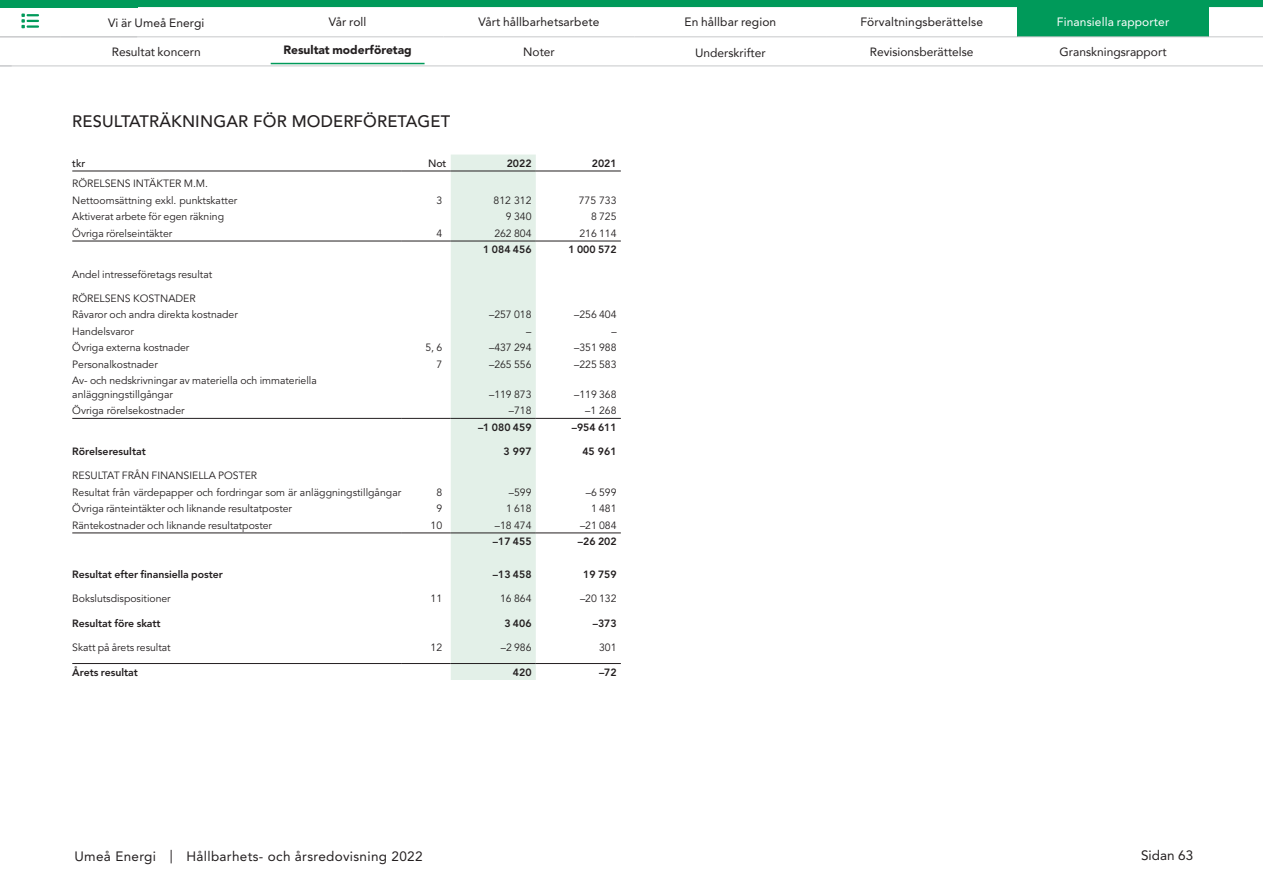
<style>
.page{position:relative;width:1263px;height:893px;background:#fff}
.page>*{position:absolute;margin:0;border:0;box-sizing:border-box;transform-origin:0 0}
.RÄK_rubriker{font:500 16.5px "Avenir LT Std";letter-spacing:.01em;color:#231f20}
.t1{font:13.5px "Avenir LT Std";letter-spacing:.025em;color:#231f20}
.t2{font:12px "Avenir LT Std";letter-spacing:.01em;color:#231f20}
.Innehåll{font:12px "Avenir";color:#231f20}
.t3{font:12px "Avenir LT Std";letter-spacing:.01em;color:#fff}
.Innehåll-2{font:900 12px "Avenir LT Std";color:#231f20}
.BV_RÄK_bröd{font:10.5px/13.5px "Avenir LT Std";letter-spacing:-.005em;color:#231f20}
.BV_RÄK_bröd_bold{font:10.5px "Avenir LT Std";color:#231f20}
.BV_RÄK_bröd-2{font:800 10.5px "Avenir LT Std";letter-spacing:-.005em;color:#231f20}
.BV_RÄK_bröd_bold-2{font:800 10.5px "Avenir LT Std";color:#231f20}
.BV_RÄK_bröd-3{font:500 10.5px "Avenir LT Std";letter-spacing:-.005em;color:#231f20}
</style>
<div class="page">
<hr style="left:0;top:66px;width:1263px;height:1px;background:#c7c8ca">
<svg style="left:21px;top:14px;width:18px;height:14px"></svg>
<div style="left:451px;top:155px;width:85px;height:525px;background:#e3f0e8"></div>
<hr style="left:72px;top:241px;width:330px;height:1px;background:#231f20">
<hr style="left:451px;top:241px;width:85px;height:1px;background:#231f20">
<hr style="left:536px;top:241px;width:85px;height:1px;background:#231f20">
<hr style="left:402px;top:663px;width:49px;height:1px;background:#231f20">
<hr style="left:72px;top:418px;width:330px;height:1px;background:#231f20">
<hr style="left:451px;top:418px;width:85px;height:1px;background:#231f20">
<hr style="left:536px;top:418px;width:85px;height:1px;background:#231f20">
<hr style="left:402px;top:241px;width:49px;height:1px;background:#231f20">
<hr style="left:72px;top:533px;width:330px;height:1px;background:#231f20">
<hr style="left:451px;top:533px;width:85px;height:1px;background:#231f20">
<hr style="left:536px;top:533px;width:85px;height:1px;background:#231f20">
<hr style="left:402px;top:418px;width:49px;height:1px;background:#231f20">
<hr style="left:72px;top:663px;width:330px;height:1px;background:#231f20">
<hr style="left:451px;top:663px;width:85px;height:1px;background:#231f20">
<hr style="left:536px;top:663px;width:85px;height:1px;background:#231f20">
<hr style="left:402px;top:533px;width:49px;height:1px;background:#231f20">
<hr style="left:72px;top:171px;width:330px;height:1px;background:#231f20">
<hr style="left:402px;top:171px;width:49px;height:1px;background:#231f20">
<hr style="left:451px;top:171px;width:85px;height:1px;background:#231f20">
<hr style="left:536px;top:171px;width:85px;height:1px;background:#231f20">
<div style="left:137px;top:0;width:1126px;height:7px;background:#009a5a"></div>
<div style="left:1017px;top:7px;width:192px;height:30px;background:#009a5a"></div>
<hr style="left:61px;top:37px;width:191px;height:1px;background:#c7c8ca">
<hr style="left:252px;top:37px;width:191px;height:1px;background:#c7c8ca">
<hr style="left:443px;top:37px;width:192px;height:1px;background:#c7c8ca">
<hr style="left:635px;top:37px;width:191px;height:1px;background:#c7c8ca">
<hr style="left:826px;top:37px;width:191px;height:1px;background:#c7c8ca">
<hr style="left:1209px;top:37px;width:54px;height:1px;background:#c7c8ca">
<hr style="left:1017px;top:37px;width:192px;height:1px;background:#c7c8ca">
<div style="left:0;top:0;width:137px;height:7px;background:#009a5a"></div>
<hr style="left:0;top:37px;width:137px;height:1px;background:#c7c8ca">
<hr style="left:271px;top:63px;width:154px;height:1px;background:#009a5a">
<p class="t2" style="left:108px;top:16px;width:98px">Vi är Umeå Energi</p>
<p class="t2" style="left:329px;top:15px;width:39px">Vår roll</p>
<p class="t2" style="left:478px;top:15px;width:123px">Vårt hållbarhetsarbete</p>
<p class="t2" style="left:684px;top:15px;width:93px">En hållbar region</p>
<p class="t2" style="left:860px;top:15px;width:124px">Förvaltningsberättelse</p>
<p class="t3" style="left:1057px;top:15px;width:114px">Finansiella rapporter</p>
<p class="Innehåll" style="left:112px;top:42px;width:91px">Resultat koncern</p>
<p class="Innehåll-2" style="left:283px;top:43px;width:130px">Resultat moderföretag</p>
<p class="Innehåll" style="left:523px;top:42px;width:33px">Noter</p>
<p class="Innehåll" style="left:695px;top:43px;width:72px">Underskrifter</p>
<p class="Innehåll" style="left:870px;top:42px;width:105px">Revisionsberättelse</p>
<p class="Innehåll" style="left:1059px;top:42px;width:108px">Granskningsrapport</p>
<p class="RÄK_rubriker" style="left:72px;top:112px;width:379px">RESULTATRÄKNINGAR FÖR MODERFÖRETAGET</p>
<p class="BV_RÄK_bröd-3" style="left:72px;top:157px;width:15px">tkr</p>
<p class="BV_RÄK_bröd-3" style="left:428px;top:157px;width:20px">Not</p>
<p class="BV_RÄK_bröd-2" style="left:507px;top:157px;width:26px">2022</p>
<p class="BV_RÄK_bröd-2" style="left:592px;top:157px;width:26px">2021</p>
<p class="BV_RÄK_bröd" style="left:72px;top:177px;width:137px">RÖRELSENS INTÄKTER M.M.</p>
<p class="BV_RÄK_bröd_bold" style="left:72px;top:194px;width:167px">Nettoomsättning exkl. punktskatter</p>
<p class="BV_RÄK_bröd_bold" style="left:436px;top:194px;width:7px">3</p>
<p class="BV_RÄK_bröd_bold" style="left:494px;top:194px;width:39px">812 312</p>
<p class="BV_RÄK_bröd_bold" style="left:579px;top:194px;width:39px">775 733</p>
<p class="BV_RÄK_bröd" style="left:72px;top:210px;width:153px">Aktiverat arbete för egen räkning</p>
<p class="BV_RÄK_bröd" style="left:506px;top:210px;width:27px">9 340</p>
<p class="BV_RÄK_bröd" style="left:591px;top:210px;width:27px">8 725</p>
<p class="BV_RÄK_bröd" style="left:72px;top:227px;width:102px">Övriga rörelseintäkter</p>
<p class="BV_RÄK_bröd" style="left:436px;top:227px;width:7px">4</p>
<p class="BV_RÄK_bröd" style="left:494px;top:227px;width:39px">262 804</p>
<p class="BV_RÄK_bröd" style="left:579px;top:227px;width:39px">216 114</p>
<p class="BV_RÄK_bröd-2" style="left:483px;top:243px;width:50px">1 084 456</p>
<p class="BV_RÄK_bröd-2" style="left:568px;top:243px;width:50px">1 000 572</p>
<p class="BV_RÄK_bröd" style="left:72px;top:268px;width:142px">Andel intresseföretags resultat</p>
<p class="BV_RÄK_bröd" style="left:72px;top:292px;width:125px">RÖRELSENS KOSTNADER</p>
<p class="BV_RÄK_bröd" style="left:72px;top:308px;width:167px">Råvaror och andra direkta kostnader</p>
<p class="BV_RÄK_bröd" style="left:489px;top:308px;width:44px">–257 018</p>
<p class="BV_RÄK_bröd" style="left:574px;top:308px;width:44px">–256 404</p>
<p class="BV_RÄK_bröd_bold" style="left:72px;top:325px;width:63px">Handelsvaror</p>
<p class="BV_RÄK_bröd_bold" style="left:526px;top:325px;width:7px">–</p>
<p class="BV_RÄK_bröd_bold" style="left:611px;top:325px;width:7px">–</p>
<p class="BV_RÄK_bröd" style="left:72px;top:341px;width:119px">Övriga externa kostnader</p>
<p class="BV_RÄK_bröd" style="left:425px;top:341px;width:18px">5, 6</p>
<p class="BV_RÄK_bröd" style="left:489px;top:341px;width:44px">–437 294</p>
<p class="BV_RÄK_bröd" style="left:574px;top:341px;width:44px">–351 988</p>
<p class="BV_RÄK_bröd" style="left:72px;top:358px;width:87px">Personalkostnader</p>
<p class="BV_RÄK_bröd" style="left:436px;top:358px;width:7px">7</p>
<p class="BV_RÄK_bröd" style="left:489px;top:358px;width:44px">–265 556</p>
<p class="BV_RÄK_bröd" style="left:574px;top:358px;width:44px">–225 583</p>
<p class="BV_RÄK_bröd" style="left:72px;top:374px;width:246px">Av- och nedskrivningar av materiella och immateriella anläggningstillgångar</p>
<p class="BV_RÄK_bröd" style="left:489px;top:388px;width:44px">–119 873</p>
<p class="BV_RÄK_bröd" style="left:574px;top:388px;width:44px">–119 368</p>
<p class="BV_RÄK_bröd_bold" style="left:72px;top:404px;width:114px">Övriga rörelsekostnader</p>
<p class="BV_RÄK_bröd_bold" style="left:509px;top:404px;width:24px">–718</p>
<p class="BV_RÄK_bröd_bold" style="left:585px;top:404px;width:33px">–1 268</p>
<p class="BV_RÄK_bröd-2" style="left:478px;top:421px;width:55px">–1 080 459</p>
<p class="BV_RÄK_bröd-2" style="left:572px;top:421px;width:46px">–954 611</p>
<p class="BV_RÄK_bröd_bold-2" style="left:72px;top:445px;width:75px">Rörelseresultat</p>
<p class="BV_RÄK_bröd_bold-2" style="left:504px;top:445px;width:29px">3 997</p>
<p class="BV_RÄK_bröd_bold-2" style="left:582px;top:445px;width:36px">45 961</p>
<p class="BV_RÄK_bröd" style="left:72px;top:469px;width:186px">RESULTAT FRÅN FINANSIELLA POSTER</p>
<p class="BV_RÄK_bröd_bold" style="left:72px;top:486px;width:330px">Resultat från värdepapper och fordringar som är anläggningstillgångar</p>
<p class="BV_RÄK_bröd" style="left:436px;top:486px;width:7px">8</p>
<p class="BV_RÄK_bröd" style="left:509px;top:486px;width:24px">–599</p>
<p class="BV_RÄK_bröd" style="left:586px;top:486px;width:32px">–6 599</p>
<p class="BV_RÄK_bröd" style="left:72px;top:502px;width:221px">Övriga ränteintäkter och liknande resultatposter</p>
<p class="BV_RÄK_bröd" style="left:436px;top:502px;width:7px">9</p>
<p class="BV_RÄK_bröd" style="left:506px;top:502px;width:27px">1 618</p>
<p class="BV_RÄK_bröd" style="left:591px;top:502px;width:27px">1 481</p>
<p class="BV_RÄK_bröd" style="left:72px;top:519px;width:201px">Räntekostnader och liknande resultatposter</p>
<p class="BV_RÄK_bröd" style="left:431px;top:519px;width:13px">10</p>
<p class="BV_RÄK_bröd" style="left:495px;top:519px;width:38px">–18 474</p>
<p class="BV_RÄK_bröd" style="left:580px;top:519px;width:38px">–21 084</p>
<p class="BV_RÄK_bröd-2" style="left:493px;top:535px;width:40px">–17 455</p>
<p class="BV_RÄK_bröd-2" style="left:578px;top:535px;width:40px">–26 202</p>
<p class="BV_RÄK_bröd-2" style="left:72px;top:568px;width:152px">Resultat efter finansiella poster</p>
<p class="BV_RÄK_bröd-2" style="left:493px;top:568px;width:40px">–13 458</p>
<p class="BV_RÄK_bröd-2" style="left:583px;top:568px;width:35px">19 759</p>
<p class="BV_RÄK_bröd" style="left:72px;top:592px;width:100px">Bokslutsdispositioner</p>
<p class="BV_RÄK_bröd" style="left:431px;top:592px;width:13px">11</p>
<p class="BV_RÄK_bröd" style="left:500px;top:592px;width:33px">16 864</p>
<p class="BV_RÄK_bröd" style="left:580px;top:592px;width:38px">–20 132</p>
<p class="BV_RÄK_bröd-2" style="left:72px;top:617px;width:90px">Resultat före skatt</p>
<p class="BV_RÄK_bröd-2" style="left:504px;top:617px;width:29px">3 406</p>
<p class="BV_RÄK_bröd-2" style="left:593px;top:617px;width:25px">–373</p>
<p class="BV_RÄK_bröd" style="left:72px;top:641px;width:100px">Skatt på årets resultat</p>
<p class="BV_RÄK_bröd" style="left:431px;top:641px;width:13px">12</p>
<p class="BV_RÄK_bröd" style="left:501px;top:641px;width:32px">–2 986</p>
<p class="BV_RÄK_bröd" style="left:599px;top:641px;width:19px">301</p>
<p class="BV_RÄK_bröd-2" style="left:72px;top:666px;width:67px">Årets resultat</p>
<p class="BV_RÄK_bröd-2" style="left:513px;top:666px;width:20px">420</p>
<p class="BV_RÄK_bröd-2" style="left:599px;top:666px;width:19px">–72</p>
<p class="t1" style="left:74px;top:848px;width:350px">Umeå Energi | Hållbarhets- och årsredovisning 2022</p>
<p class="t1" style="left:1141px;top:848px;width:54px">Sidan 63</p>
</div>
